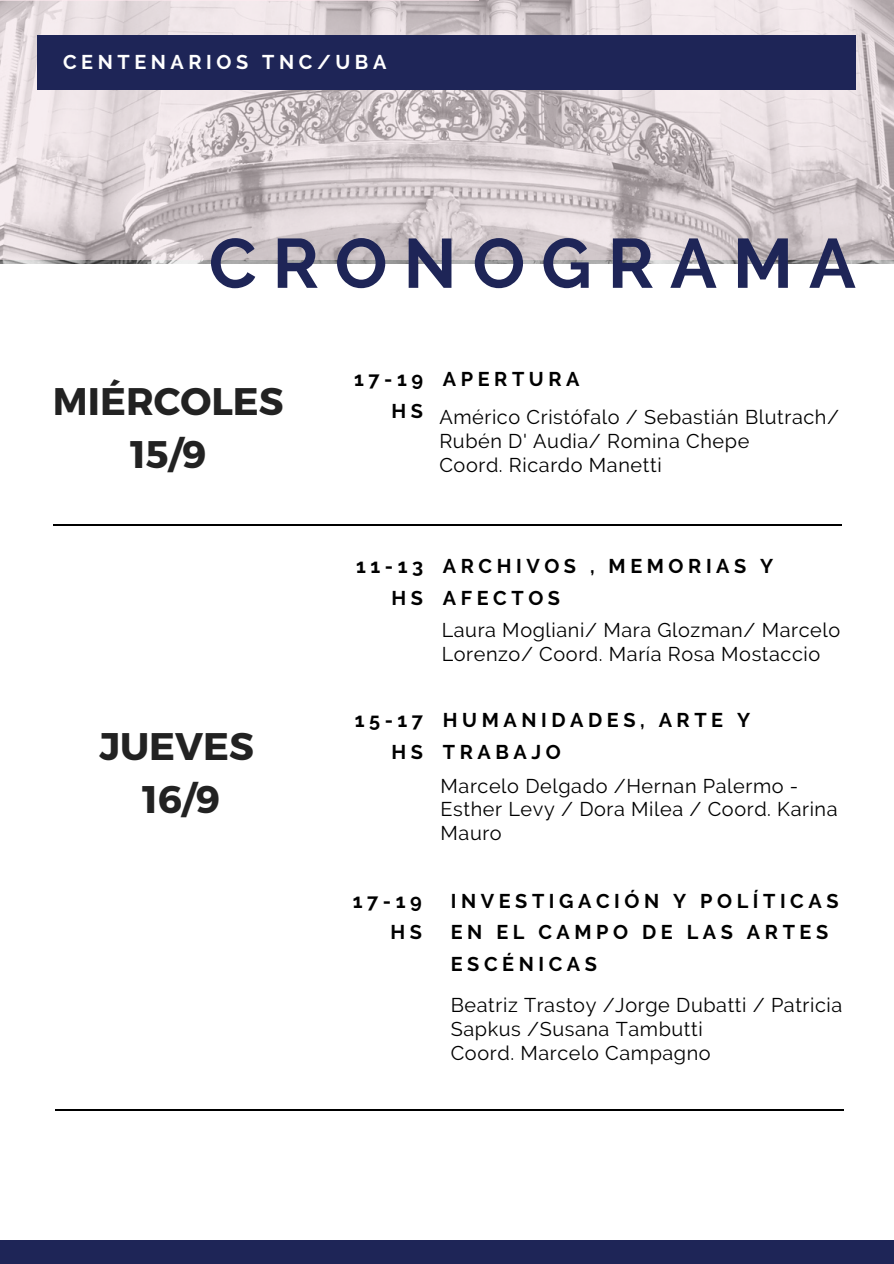
<style>
.page{position:relative;width:894px;height:1264px;background:#fff}
.page>*{position:absolute;margin:0;border:0;box-sizing:border-box;transform-origin:0 0}
.t1{font:700 69.6px "Raleway";letter-spacing:.23em;color:#1e2557}
.t2{font:700 38.4px/52.9px "Montserrat";color:#222;text-align:center}
.t3{font:19.8px/23.7px "Raleway";letter-spacing:.03em;color:#000}
.t4{font:700 19.8px/31.5px "Raleway";letter-spacing:.23em;color:#000;text-align:right}
.t5{font:700 19.8px "Raleway";letter-spacing:.23em;color:#fff}
</style>
<div class="page">
<hr style="left:53px;top:524px;width:788px;height:1px;background:#000">
<div style="left:0;top:1240px;width:893px;height:23px;background:#1e2557"></div>
<svg style="left:0;top:0;width:893px;height:259px;background:#d5cccf"></svg>
<div style="left:37px;top:35px;width:818px;height:54px;background:#1e2557"></div>
<hr style="left:0;top:0;width:478px;height:1px;background:#ffeaf0">
<hr style="left:55px;top:1109px;width:788px;height:1px;background:#000">
<p class="t5" style="left:63px;top:51px;width:325px">CENTENARIOS TNC/UBA</p>
<p class="t1" style="left:209px;top:222px;width:648px">CRONOGRAMA</p>
<p class="t2" style="left:53px;top:373px;width:232px">MIÉRCOLES<br>15/9</p>
<p class="t4" style="left:354px;top:363px;width:71px">17-19<br>HS</p>
<p class="t4" style="left:443px;top:363px;width:138px">APERTURA</p>
<p class="t3" style="left:439px;top:405px;width:401px">Américo Cristófalo / Sebastián Blutrach/<br>Rubén D' Audia/ Romina Chepe</p>
<p class="t3" style="left:439px;top:453px;width:224px">Coord. Ricardo Manetti</p>
<p class="t2" style="left:99px;top:718px;width:156px">JUEVES</p>
<p class="t2" style="left:142px;top:771px;width:79px">16/9</p>
<p class="t4" style="left:356px;top:550px;width:69px">11-13<br>HS</p>
<p class="t4" style="left:443px;top:550px;width:332px;text-align:left">ARCHIVOS , MEMORIAS Y<br>AFECTOS</p>
<p class="t3" style="left:441px;top:618px;width:400px">Laura Mogliani/ Mara Glozman/ Marcelo<br>Lorenzo/ Coord. María Rosa Mostaccio</p>
<p class="t4" style="left:354px;top:704px;width:70px">15-17<br>HS</p>
<p class="t4" style="left:443px;top:704px;width:309px;text-align:left">HUMANIDADES, ARTE Y<br>TRABAJO</p>
<p class="t3" style="left:440px;top:773px;width:398px">Marcelo Delgado /Hernan Palermo -<br>Esther Levy / Dora Milea / Coord. Karina<br>Mauro</p>
<p class="t4" style="left:353px;top:884px;width:71px">17-19<br>HS</p>
<p class="t4" style="left:450px;top:884px;width:389px;text-align:left">INVESTIGACIÓN Y POLÍTICAS<br>EN EL CAMPO DE LAS ARTES<br>ESCÉNICAS</p>
<p class="t3" style="left:450px;top:993px;width:393px">Beatriz Trastoy /Jorge Dubatti / Patricia<br>Sapkus /Susana Tambutti</p>
<p class="t3" style="left:450px;top:1040px;width:261px">Coord. Marcelo Campagno</p>
</div>
